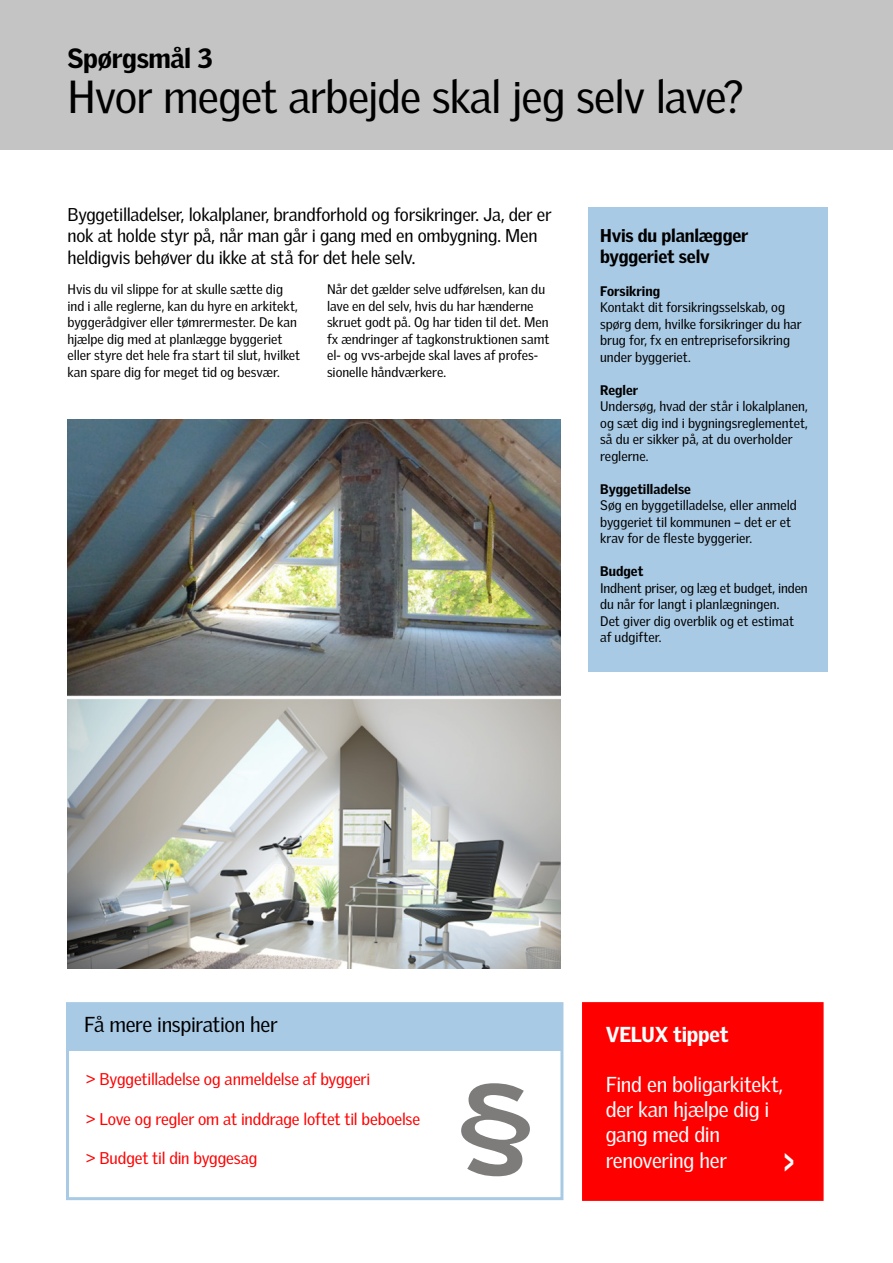
<style>
.page{position:relative;width:893px;height:1263px;background:#fff}
.page>*{position:absolute;margin:0;border:0;box-sizing:border-box;transform-origin:0 0}
.t1{font:45px "Velux Gothic";letter-spacing:-.02em;color:#000}
.t2{font:900 33px "Velux Gothic";color:#fff;scale:.5 1}
.t3{font:900 27px "Velux Gothic";letter-spacing:-.01em;color:#000}
.t4{font:21px/25.2px "Velux Gothic";letter-spacing:-.015em;color:#fff}
.t5{font:21px "Velux Gothic";letter-spacing:-.015em;color:#000}
.t6{font:900 21px "Velux Gothic";letter-spacing:-.015em;color:#fff}
.t7{font:18px/21.6px "Velux Gothic";letter-spacing:-.015em;color:#000}
.t8{font:900 18px/21px "Velux Gothic";letter-spacing:-.01em;color:#000}
.t9{font:16.5px "Velux Gothic";letter-spacing:-.01em;color:#f00}
.t10{font:13.5px/16.5px "Velux Gothic";color:#000}
.t11{font:900 13.5px "Velux Gothic";color:#000}
</style>
<div class="page">
<div style="left:68px;top:1004px;width:495px;height:47px;background:#a9cae5"></div>
<div style="left:66px;top:1002px;width:497px;height:198px;border:3px solid #a9cae5"></div>
<div style="left:0;top:0;width:893px;height:149px;background:#c4c4c4"></div>
<svg style="left:461px;top:1083px;width:69px;height:93px"></svg>
<div style="left:588px;top:207px;width:239px;height:464px;background:#a9cae5"></div>
<div style="left:582px;top:1002px;width:242px;height:199px;background:#f00;border:2px solid #f00"></div>
<img style="left:68px;top:419px;width:492px;height:549px">
<h3 class="t3" style="left:68px;top:41px;width:147px">Spørgsmål 3</h3>
<h1 class="t1" style="left:68px;top:70px;width:678px">Hvor meget arbejde skal jeg selv lave?</h1>
<h3 class="t7" style="left:68px;top:203px;width:485px">Byggetilladelser, lokalplaner, brandforhold og forsikringer. Ja, der er nok at holde styr på, når man går i gang med en ombygning. Men heldigvis behøver du ikke at stå for det hele selv.</h3>
<p class="t10" style="left:68px;top:281px;width:234px">Hvis du vil slippe for at skulle sætte dig ind i alle reglerne, kan du hyre en arkitekt, byggerådgiver eller tømrermester. De kan hjælpe dig med at planlægge byggeriet eller styre det hele fra start til slut, hvilket kan spare dig for meget tid og besvær.</p>
<p class="t10" style="left:327px;top:281px;width:224px">Når det gælder selve udførelsen, kan du lave en del selv, hvis du har hænderne skruet godt på. Og har tiden til det. Men fx ændringer af tagkonstruktionen samt el- og vvs-arbejde skal laves af profes&shy;sionelle håndværkere.</p>
<h3 class="t8" style="left:600px;top:225px;width:150px">Hvis du planlægger byggeriet selv</h3>
<p class="t11" style="left:600px;top:282px;width:61px">Forsikring</p>
<p class="t10" style="left:600px;top:299px;width:203px">Kontakt dit forsikringsselskab, og spørg dem, hvilke forsikringer du har brug for, fx en entrepriseforsikring under byggeriet.</p>
<p class="t11" style="left:600px;top:381px;width:40px">Regler</p>
<p class="t10" style="left:600px;top:398px;width:209px">Undersøg, hvad der står i lokalplanen, og sæt dig ind i bygningsreglementet, så du er sikker på, at du overholder reglerne.</p>
<p class="t11" style="left:600px;top:480px;width:92px">Byggetilladelse</p>
<p class="t10" style="left:600px;top:497px;width:198px">Søg en byggetilladelse, eller anmeld byggeriet til kommunen – det er et krav for de fleste byggerier.</p>
<p class="t11" style="left:600px;top:563px;width:45px">Budget</p>
<p class="t10" style="left:600px;top:579px;width:209px">Indhent priser, og læg et budget, inden du når for langt i planlægningen.<br>Det giver dig overblik og et estimat af udgifter.</p>
<h3 class="t5" style="left:84px;top:1012px;width:195px">Få mere inspiration her</h3>
<p class="t9" style="left:86px;top:1069px;width:286px">&gt; Byggetilladelse og anmeldelse af byggeri</p>
<p class="t9" style="left:86px;top:1109px;width:336px">&gt; Love og regler om at inddrage loftet til beboelse</p>
<p class="t9" style="left:86px;top:1149px;width:173px">&gt; Budget til din byggesag</p>
<h3 class="t6" style="left:606px;top:1021px;width:124px">VELUX tippet</h3>
<h3 class="t4" style="left:606px;top:1072px;width:179px">Find en boligarkitekt, der kan hjælpe dig i gang med din renovering her</h3>
<h2 class="t2" style="left:784px;top:1141px;width:21px">&gt;</h2>
</div>
